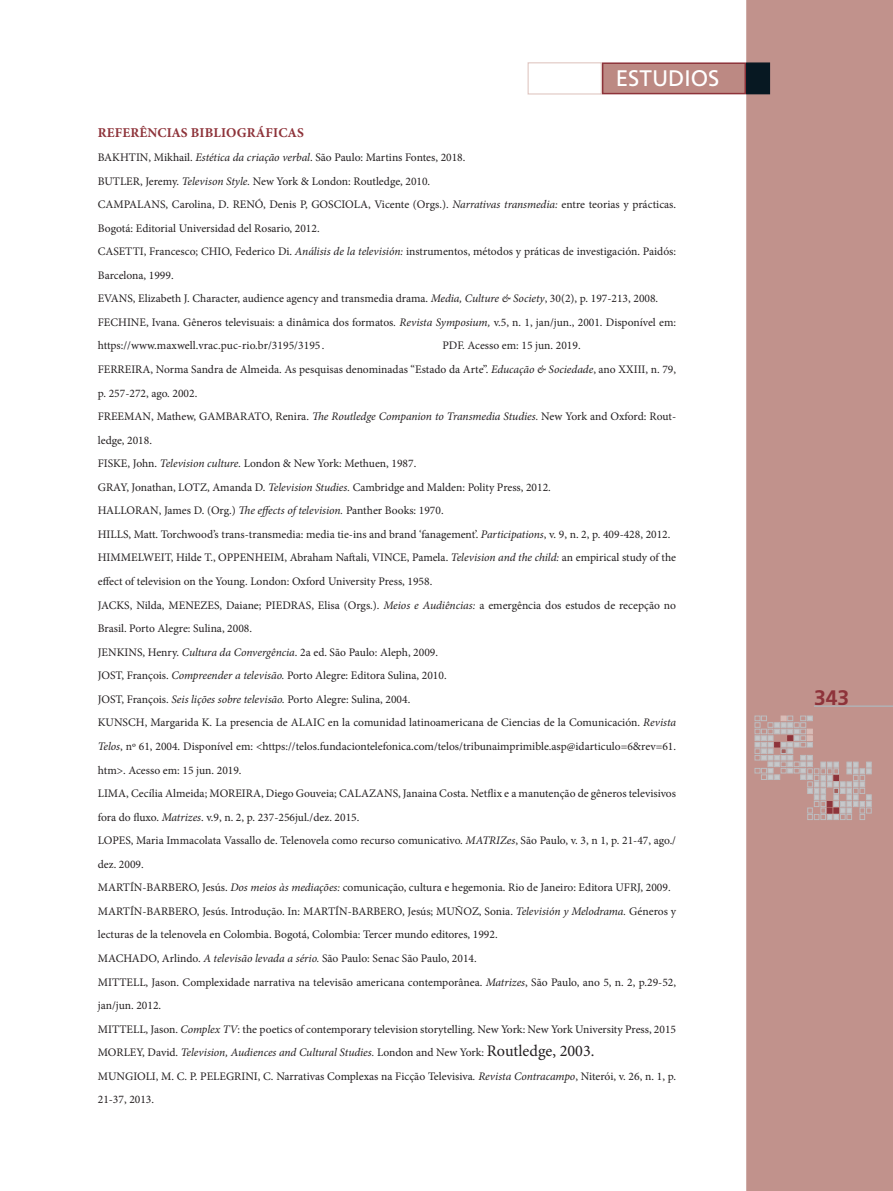
<style>
.page{position:relative;width:893px;height:1191px;background:#fff}
.page>*{position:absolute;margin:0;border:0;box-sizing:border-box;transform-origin:0 0}
.t1{font:22.5px "Frutiger";color:#fff}
.t2{font:700 21px "Frutiger";color:#8e333a}
.t3{font:700 13.5px "Minion Pro";letter-spacing:.01em;color:#8e333a}
.t4{font:11.55px/23.5px "Minion Pro";color:#231f20}
.s1{font-style:italic}
.s2{font-size:16.2px}
</style>
<div class="page">
<div style="left:746px;top:0;width:147px;height:1191px;background:#c1928c"></div>
<div style="left:602px;top:62px;width:144px;height:32px;background:#bc8983;border:2px solid #8e333a"></div>
<div style="left:746px;top:62px;width:24px;height:32px;background:#071822"></div>
<div style="left:528px;top:62px;width:74px;height:33px;border:1px solid #e0c7c2"></div>
<svg style="left:755px;top:716px;width:116px;height:103px;background:#bf9e9b"></svg>
<hr style="left:814px;top:706px;width:79px;height:1px;background:#b2b3b7">
<h1 class="t1" style="left:616px;top:65px;width:105px">ESTUDIOS</h1>
<p class="t3" style="left:98px;top:124px;width:208px">REFERÊNCIAS BIBLIOGRÁFICAS</p>
<p class="t4" style="left:98px;top:146px;width:580px">BAKHTIN, Mikhail. <span class="s1">Estética da criação verbal</span>. São Paulo: Martins Fontes, 2018.<br>BUTLER, Jeremy. <span class="s1">Televison Style.</span> New York &amp; London: Routledge, 2010.<br>CAMPALANS, Carolina, D. RENÓ, Denis P, GOSCIOLA, Vicente (Orgs.). <span class="s1">Narrativas transmedia:</span> entre teorias y prácticas.<br>Bogotá: Editorial Universidad del Rosario, 2012.<br>CASETTI, Francesco; CHIO, Federico Di. <span class="s1">Análisis de la televisión:</span> instrumentos, métodos y práticas de investigación. Paidós:<br>Barcelona, 1999.<br>EVANS, Elizabeth J. Character, audience agency and transmedia drama. <span class="s1">Media, Culture &amp; Society</span>, 30(2), p. 197-213, 2008.<br>FECHINE, Ivana. Gêneros televisuais: a dinâmica dos formatos<span class="s1">. Revista Symposium,</span> v.5, n. 1, jan/jun., 2001. Disponível em: https://www.maxwell.vrac.puc-rio.br/3195/3195.</p>
<p class="t4" style="left:98px;top:334px;width:580px;text-indent:345px">PDF. Acesso em: 15 jun. 2019.<br>FERREIRA, Norma Sandra de Almeida. As pesquisas denominadas “Estado da Arte”. <span class="s1">Educação &amp; Sociedade</span>, ano XXIII, n. 79, p. 257-272, ago. 2002.<br>FREEMAN, Mathew, GAMBARATO, Renira. <span class="s1">The Routledge Companion to Transmedia Studies.</span> New York and Oxford: Rout&shy;ledge, 2018.<br>FISKE, John. <span class="s1">Television culture.</span> London &amp; New York: Methuen, 1987.<br>GRAY, Jonathan, LOTZ, Amanda D. <span class="s1">Television Studies.</span> Cambridge and Malden: Polity Press, 2012.<br>HALLORAN, James D. (Org.) <span class="s1">The effects of television.</span> Panther Books: 1970.<br>HILLS, Matt. Torchwood’s trans-transmedia: media tie-ins and brand ‘fanagement’. <span class="s1">Participations</span>, v. 9, n. 2, p. 409-428, 2012.<br>HIMMELWEIT, Hilde T., OPPENHEIM, Abraham Naftali, VINCE, Pamela. <span class="s1">Television and the child:</span> an empirical study of the effect of television on the Young. London: Oxford University Press, 1958.<br>JACKS, Nilda, MENEZES, Daiane; PIEDRAS, Elisa (Orgs.). <span class="s1">Meios e Audiências:</span> a emergência dos estudos de recepção no Brasil. Porto Alegre: Sulina, 2008.<br>JENKINS, Henry. <span class="s1">Cultura da Convergência</span>. 2a ed. São Paulo: Aleph, 2009.<br>JOST, François. <span class="s1">Compreender a televisão.</span> Porto Alegre: Editora Sulina, 2010.<br>JOST, François. <span class="s1">Seis lições sobre televisão.</span> Porto Alegre: Sulina, 2004.<br>KUNSCH, Margarida K. La presencia de ALAIC en la comunidad latinoamericana de Ciencias de la Comunicación. <span class="s1">Revista Telos</span>, nº 61, 2004. Disponível em: &lt;https://telos.fundaciontelefonica.com/telos/tribunaimprimible.asp@idarticulo=6&amp;rev=61. htm&gt;. Acesso em: 15 jun. 2019.<br>LIMA, Cecília Almeida; MOREIRA, Diego Gouveia; CALAZANS, Janaina Costa. Netflix e a manutenção de gêneros televisivos fora do fluxo. <span class="s1">Matrizes</span>. v.9, n. 2, p. 237-256jul./dez. 2015.<br>LOPES, Maria Immacolata Vassallo de. Telenovela como recurso comunicativo. <span class="s1">MATRIZes</span>, São Paulo, v. 3, n 1, p. 21-47, ago./ dez. 2009.<br>MARTÍN-BARBERO, Jesús. <span class="s1">Dos meios às mediações:</span> comunicação, cultura e hegemonia. Rio de Janeiro: Editora UFRJ, 2009.<br>MARTÍN-BARBERO, Jesús. Introdução. In: MARTÍN-BARBERO, Jesús; MUÑOZ, Sonia. <span class="s1">Televisión y Melodrama.</span> Géneros y lecturas de la telenovela en Colombia. Bogotá, Colombia: Tercer mundo editores, 1992.<br>MACHADO, Arlindo. <span class="s1">A televisão levada a sério.</span> São Paulo: Senac São Paulo, 2014.<br>MITTELL, Jason. Complexidade narrativa na televisão americana contemporânea. <span class="s1">Matrizes</span>, São Paulo, ano 5, n. 2, p.29-52, jan/jun. 2012.<br>MITTELL, Jason. <span class="s1">Complex TV</span>: the poetics of contemporary television storytelling. New York: New York University Press, 2015<br>MORLEY, David. <span class="s1">Television, Audiences and Cultural Studies.</span> London and New York: <span class="s2">Routledge, 2003.<br></span>MUNGIOLI, M. C. P. PELEGRINI, C. Narrativas Complexas na Ficção Televisiva<span class="s1">. Revista Contracampo</span>, Niterói, v. 26, n. 1, p.<br>21-37, 2013.</p>
<h2 class="t2" style="left:814px;top:685px;width:37px">343</h2>
</div>
